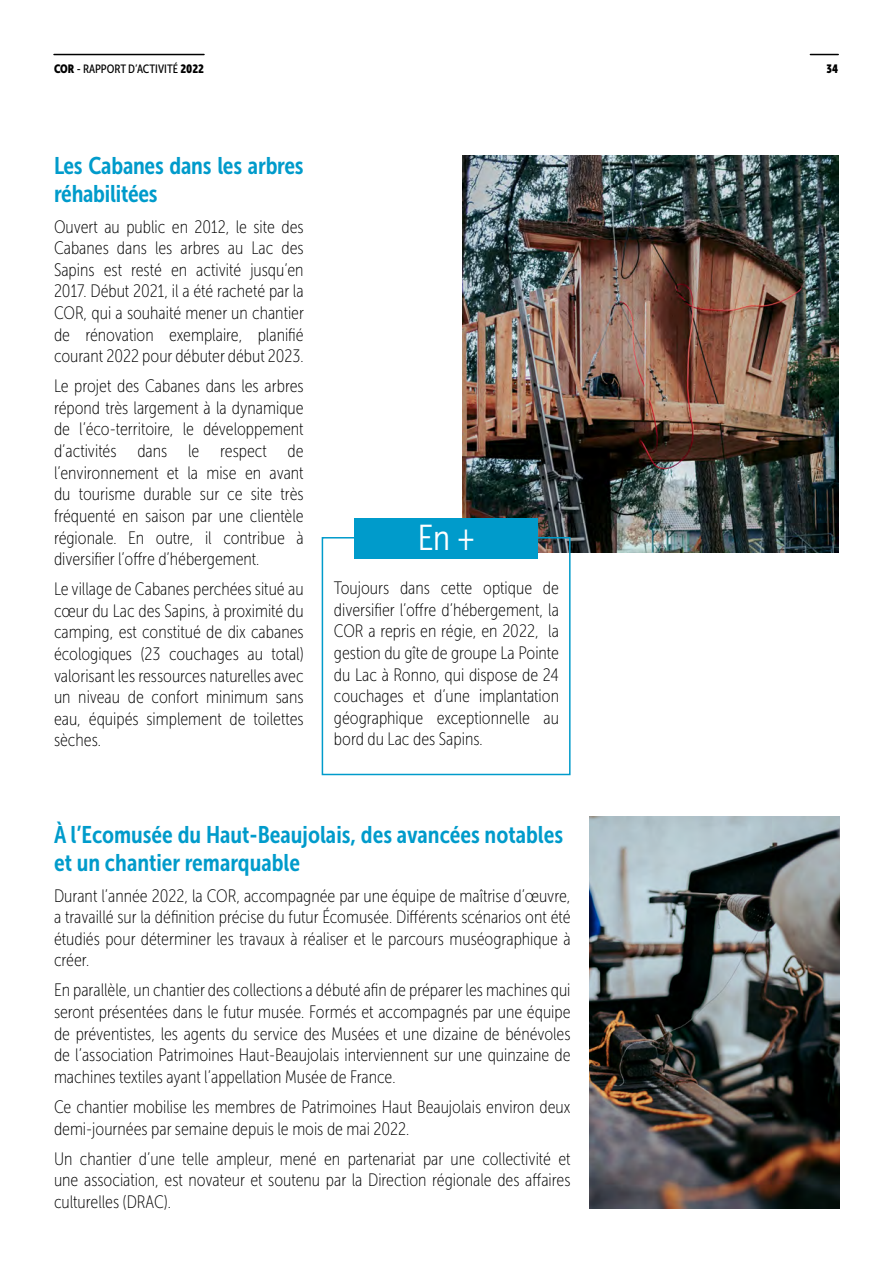
<style>
.page{position:relative;width:893px;height:1263px;background:#fff}
.page>*{position:absolute;margin:0;border:0;box-sizing:border-box;transform-origin:0 0}
.t1{font:36px "Museo Sans Cond 300";color:#fff}
.t2{font:24px/28.8px "Museo Sans Cond 700";color:#009bcb}
.t3{font:18px/21.6px "Museo Sans Cond 100";color:#000;text-align:justify}
.t4{font:12px "Museo Sans Cond 500";color:#000}
.t5{font:12px "Museo Sans Cond 900";color:#000}
.s1{font-family:"Museo Sans Cond 900"}
</style>
<div class="page">
<hr style="left:54px;top:54px;width:150px;height:1px;background:#000">
<svg style="left:810px;top:54px;width:28px;height:1px"></svg>
<img style="left:462px;top:156px;width:377px;height:396px">
<div style="left:322px;top:537px;width:249px;height:238px;border:2px solid #009bcb"></div>
<div style="left:354px;top:518px;width:184px;height:40px;background:#009bcb"></div>
<img style="left:589px;top:816px;width:251px;height:393px">
<p class="t4" style="left:54px;top:62px;width:152px"><span class="s1">COR</span> - RAPPORT D’ACTIVITÉ <span class="s1">2022</span></p>
<p class="t5" style="left:827px;top:62px;width:13px">34</p>
<h2 class="t2" style="left:54px;top:151px;width:251px">Les Cabanes dans les arbres réhabilitées</h2>
<p class="t3" style="left:54px;top:216px;width:252px">Ouvert au public en 2012, le site des Cabanes dans les arbres au Lac des Sapins est resté en activité jusqu’en 2017. Début 2021, il a été racheté par la COR, qui a souhaité mener un chantier de rénovation exemplaire, planifié courant 2022 pour débuter début 2023.</p>
<p class="t3" style="left:54px;top:375px;width:251px">Le projet des Cabanes dans les arbres répond très largement à la dynamique de l’éco-territoire, le développement d’activités dans le respect de l’environnement et la mise en avant du tourisme durable sur ce site très fréquenté en saison par une clientèle régionale. En outre, il contribue à diversifier l’offre d’hébergement.</p>
<p class="t3" style="left:54px;top:578px;width:251px">Le village de Cabanes perchées situé au cœur du Lac des Sapins, à proximité du camping, est constitué de dix cabanes écologiques (23 couchages au total) valorisant les ressources naturelles avec un niveau de confort minimum sans eau, équipés simplement de toilettes sèches.</p>
<p class="t3" style="left:334px;top:577px;width:227px">Toujours dans cette optique de diversifier l’offre d’hébergement, la COR a repris en régie, en 2022, la gestion du gîte de groupe La Pointe du Lac à Ronno, qui dispose de 24 couchages et d’une implantation géographique exceptionnelle au bord du Lac des Sapins.</p>
<h1 class="t1" style="left:418px;top:518px;width:58px">En +</h1>
<h2 class="t2" style="left:54px;top:820px;width:511px">À l’Ecomusée du Haut-Beaujolais, des avancées notables et un chantier remarquable</h2>
<p class="t3" style="left:54px;top:885px;width:518px">Durant l’année 2022, la COR, accompagnée par une équipe de maîtrise d’œuvre, a travaillé sur la définition précise du futur Écomusée. Différents scénarios ont été étudiés pour déterminer les travaux à réaliser et le parcours muséographique à créer.</p>
<p class="t3" style="left:54px;top:980px;width:518px">En parallèle, un chantier des collections a débuté afin de préparer les machines qui seront présentées dans le futur musée. Formés et accompagnés par une équipe de préventistes, les agents du service des Musées et une dizaine de bénévoles de l’association Patrimoines Haut-Beaujolais interviennent sur une quinzaine de machines textiles ayant l’appellation Musée de France.</p>
<p class="t3" style="left:54px;top:1096px;width:518px">Ce chantier mobilise les membres de Patrimoines Haut Beaujolais environ deux demi-journées par semaine depuis le mois de mai 2022.</p>
<p class="t3" style="left:54px;top:1148px;width:518px">Un chantier d’une telle ampleur, mené en partenariat par une collectivité et une association, est novateur et soutenu par la Direction régionale des affaires culturelles (DRAC).</p>
</div>
